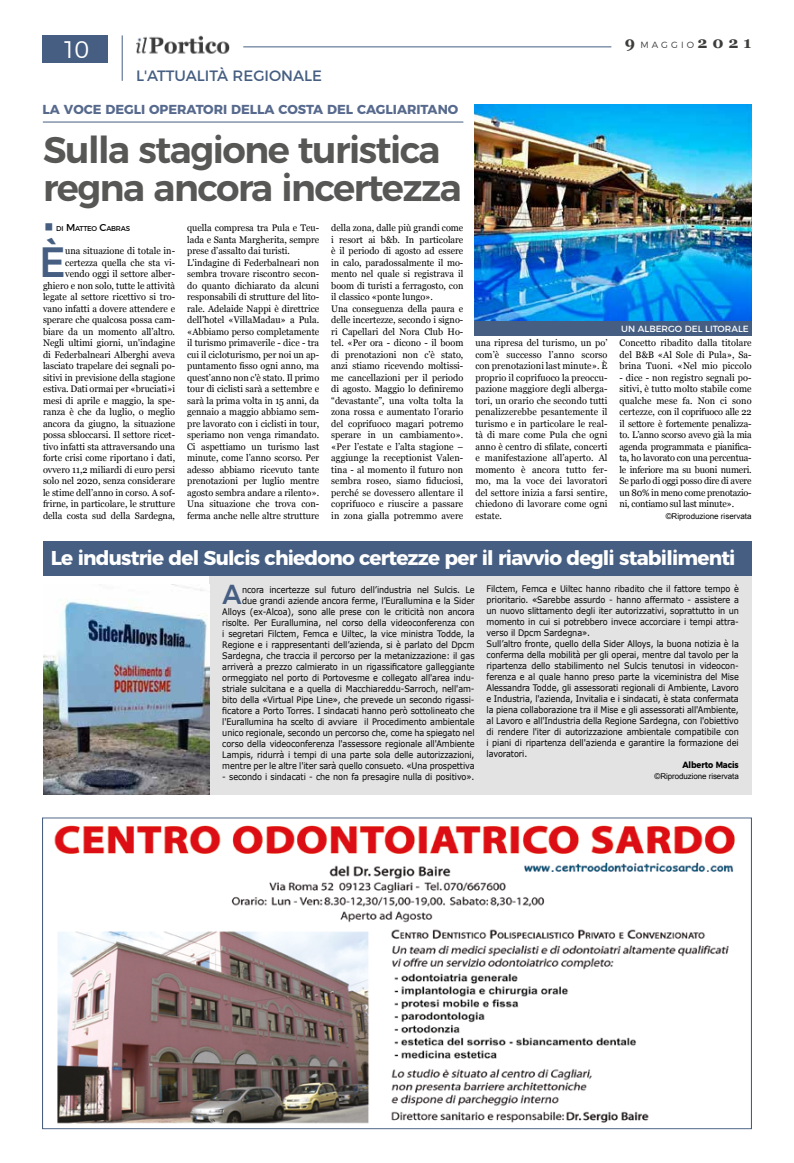
<style>
.page{position:relative;width:794px;height:1163px;background:#fff}
.page>*{position:absolute;margin:0;border:0;box-sizing:border-box;transform-origin:0 0}
.t1{font:500 42.4px "Montserrat";color:#455e82;scale:.93 1}
.t2{font:600 37px/38px "Montserrat";letter-spacing:-.04em;color:#575756}
.t3{font:500 27.5px "Montserrat";color:#455e82;scale:.93 1}
.t4{font:300 24px "Montserrat";color:#fff}
.t5{font:700 20px "Montserrat";letter-spacing:-.04em;color:#fff}
.t6{font:15px "Montserrat";color:#455e82}
.t7{font:700 13px "Montserrat";color:#576a8d}
.t8{font:9.5px/11.5px "Georgia";color:#000;text-align:justify;scale:.96 1}
.t9{font:9px/11px "Verdana";letter-spacing:-.01em;color:#000;text-align:right;scale:.9 1}
.t10{font:9px "Montserrat";color:#fff}
.t11{font:700 9px "Montserrat";letter-spacing:-.01em;color:#000;scale:.9 1}
.t12{font:300 9px "Montserrat";letter-spacing:.35em;color:#3c3c3b}
.t13{font:8px "Arial";letter-spacing:-.005em;color:#000}
.t14{font:7px "Montserrat";letter-spacing:-.035em;color:#000}
.s1{font-family:"Georgia";font-weight:700;font-size:16px}
.s2{font-size:10px}
</style>
<div class="page">
<div style="left:209px;top:576px;width:542px;height:218px;background:#e3e3e3"></div>
<hr style="left:243px;top:47px;width:368px;height:1px;background:#455e82">
<div style="left:43px;top:35px;width:65px;height:27px;background:#455e82"></div>
<hr style="left:122px;top:35px;width:1px;height:46px;background:#455e82">
<img style="left:136px;top:35px;width:94px;height:19px">
<img style="left:54px;top:825px;width:681px;height:299px">
<hr style="left:43px;top:121px;width:420px;height:1px;background:#455e82">
<img style="left:474px;top:104px;width:277px;height:217px">
<div style="left:474px;top:321px;width:277px;height:14px;background:#455e82"></div>
<img style="left:43px;top:584px;width:166px;height:210px">
<div style="left:43px;top:541px;width:708px;height:35px;background:#455e82"></div>
<h3 class="t4" style="left:62px;top:30px;width:29px">10</h3>
<p class="t12" style="left:625px;top:37px;width:128px"><span class="s1">9</span> MAGGIO<span class="s1">2021</span></p>
<h3 class="t6" style="left:136px;top:64px;width:187px">L'ATTUALITÀ REGIONALE</h3>
<h3 class="t7" style="left:43px;top:98px;width:417px">LA VOCE DEGLI OPERATORI DELLA COSTA DEL CAGLIARITANO</h3>
<h2 class="t2" style="left:43px;top:128px;width:420px">Sulla stagione turistica regna ancora incertezza</h2>
<p class="t14" style="left:56px;top:223px;width:75px">DI <span class="s2">M</span> ATTEO <span class="s2">C</span>ABRAS</p>
<h1 class="t1" style="left:40px;top:228px;width:29px">È</h1>
<p class="t8" style="left:43px;top:245px;width:139px;text-align:right">una situazione di totale in&shy;certezza quella che sta vi&shy;vendo oggi il settore alber&shy;ghiero e non solo, tutte le attività legate al settore ricettivo si tro&shy;vano infatti a dovere attendere e sperare che qualcosa possa cam&shy;biare da un momento all’altro.<br>Negli ultimi giorni, un'indagine di Federbalneari Alberghi aveva lasciato trapelare dei segnali po&shy;sitivi in previsione della stagione estiva. Dati ormai per «bruciati»i mesi di aprile e maggio, la spe&shy;ranza è che da luglio, o meglio ancora da giugno, la situazione possa sbloccarsi. Il settore ricet&shy;tivo infatti sta attraversando una forte crisi come riportano i dati, ovvero 11,2 miliardi di euro persi solo nel 2020, senza considerare le stime dell’anno in corso. A sof&shy;frirne, in particolare, le strutture della costa sud della Sardegna,</p>
<p class="t8" style="left:187px;top:222px;width:139px;text-align:left">quella compresa tra Pula e Teu&shy;lada e Santa Margherita, sempre prese d’assalto dai turisti.<br>L'indagine di Federbalneari non sembra trovare riscontro secon&shy;do quanto dichiarato da alcuni responsabili di strutture del lito&shy;rale. Adelaide Nappi è direttrice dell’hotel «VillaMadau» a Pula. «Abbiamo perso completamente il turismo primaverile - dice - tra cui il cicloturismo, per noi un ap&shy;puntamento fisso ogni anno, ma quest’anno non c'è stato. Il primo tour di ciclisti sarà a settembre e sarà la prima volta in 15 anni, da gennaio a maggio abbiamo sem&shy;pre lavorato con i ciclisti in tour, speriamo non venga rimandato.<br>Ci aspettiamo un turismo last minute, come l’anno scorso. Per adesso abbiamo ricevuto tante prenotazioni per luglio mentre agosto sembra andare a rilento».<br>Una situazione che trova con&shy;ferma anche nelle altre strutture</p>
<p class="t8" style="left:331px;top:222px;width:139px;text-align:left">della zona, dalle più grandi come i resort ai b&amp;b. In particolare è il periodo di agosto ad essere in calo, paradossalmente il mo&shy;mento nel quale si registrava il boom di turisti a ferragosto, con il classico «ponte lungo».<br>Una conseguenza della paura e delle incertezze, secondo i signo&shy;ri Capellari del Nora Club Ho&shy;tel. «Per ora - dicono - il boom di prenotazioni non c’è stato, anzi stiamo ricevendo moltissi&shy;me cancellazioni per il periodo di agosto. Maggio lo definiremo “devastante”, una volta tolta la zona rossa e aumentato l’orario del coprifuoco magari potremo sperare in un cambiamento». «Per l’estate e l’alta stagione – aggiunge la receptionist Valen&shy;tina - al momento il futuro non sembra roseo, siamo fiduciosi, perché se dovessero allentare il coprifuoco e riuscire a passare in zona gialla potremmo avere</p>
<p class="t10" style="left:621px;top:321px;width:129px">UN ALBERGO DEL LITORALE</p>
<p class="t8" style="left:475px;top:337px;width:139px">una ripresa del turismo, un po’ com’è successo l’anno scorso con prenotazioni last minute». È proprio il coprifuoco la preoccu&shy;pazione maggiore degli alberga&shy;tori, un orario che secondo tutti penalizzerebbe pesantemente il turismo e in particolare le real&shy;tà di mare come Pula che ogni anno è centro di sfilate, concerti e manifestazione all’aperto. Al momento è ancora tutto fer&shy;mo, ma la voce dei lavoratori del settore inizia a farsi sentire, chiedono di lavorare come ogni estate.</p>
<p class="t8" style="left:619px;top:337px;width:139px">Concetto ribadito dalla titolare del B&amp;B «Al Sole di Pula», Sa&shy;brina Tuoni. «Nel mio piccolo</p>
<p class="t8" style="left:619px;top:371px;width:139px">- dice - non registro segnali po&shy;sitivi, è tutto molto stabile come qualche mese fa. Non ci sono certezze, con il coprifuoco alle 22 il settore è fortemente penalizza&shy;to. L’anno scorso avevo già la mia agenda programmata e pianifica&shy;ta, ho lavorato con una percentua&shy;le inferiore ma su buoni numeri.<br>Se parlo di oggi posso dire di avere un 80% in meno come prenotazio&shy;ni, contiamo sul last minute».</p>
<p class="t13" style="left:665px;top:510px;width:87px">©Riproduzione riservata</p>
<h3 class="t5" style="left:51px;top:541px;width:686px">Le industrie del Sulcis chiedono certezze per il riavvio degli stabilimenti</h3>
<h3 class="t3" style="left:222px;top:572px;width:22px">A</h3>
<p class="t9" style="left:486px;top:582px;width:282px;text-align:left">Filctem, Femca e Uiltec hanno ribadito che il fattore tempo è prioritario. «Sarebbe assurdo - hanno affermato - assistere a un nuovo slittamento degli iter autorizzativi, soprattutto in un momento in cui si potrebbero invece accorciare i tempi attra&shy;verso il Dpcm Sardegna».<br>Sull’altro fronte, quello della Sider Alloys, la buona notizia è la conferma della mobilità per gli operai, mentre dal tavolo per la ripartenza dello stabilimento nel Sulcis tenutosi in videocon&shy;ferenza e al quale hanno preso parte la viceministra del Mise Alessandra Todde, gli assessorati regionali di Ambiente, Lavoro e Industria, l'azienda, Invitalia e i sindacati, è stata confermata la piena collaborazione tra il Mise e gli assessorati all'Ambiente, al Lavoro e all'Industria della Regione Sardegna, con l'obiettivo di rendere l'iter di autorizzazione ambientale compatibile con i piani di ripartenza dell'azienda e garantire la formazione dei lavoratori.</p>
<p class="t11" style="left:682px;top:757px;width:64px">Alberto Macis</p>
<p class="t13" style="left:654px;top:770px;width:86px">©Riproduzione riservata</p>
<p class="t9" style="left:222px;top:584px;width:282px">ncora incertezze sul futuro dell’industria nel Sulcis. Le<br>due grandi aziende ancora ferme, l’Eurallumina e la Sider Alloys (ex-Alcoa), sono alle prese con le criticità non ancora risolte. Per Eurallumina, nel corso della videoconferenza con i segretari Filctem, Femca e Uiltec, la vice ministra Todde, la Regione e i rappresentanti dell’azienda, si è parlato del Dpcm Sardegna, che traccia il percorso per la metanizzazione: il gas arriverà a prezzo calmierato in un rigassificatore galleggiante ormeggiato nel porto di Portovesme e collegato all'area indu&shy;striale sulcitana e a quella di Macchiareddu-Sarroch, nell'am&shy;bito della «Virtual Pipe Line», che prevede un secondo rigassi&shy;ficatore a Porto Torres. I sindacati hanno però sottolineato che l'Eurallumina ha scelto di avviare il Procedimento ambientale unico regionale, secondo un percorso che, come ha spiegato nel corso della videoconferenza l'assessore regionale all'Ambiente Lampis, ridurrà i tempi di una parte sola delle autorizzazioni, mentre per le altre l'iter sarà quello consueto. «Una prospettiva</p>
<p class="t9" style="left:222px;top:771px;width:282px">- secondo i sindacati - che non fa presagire nulla di positivo».</p>
</div>
